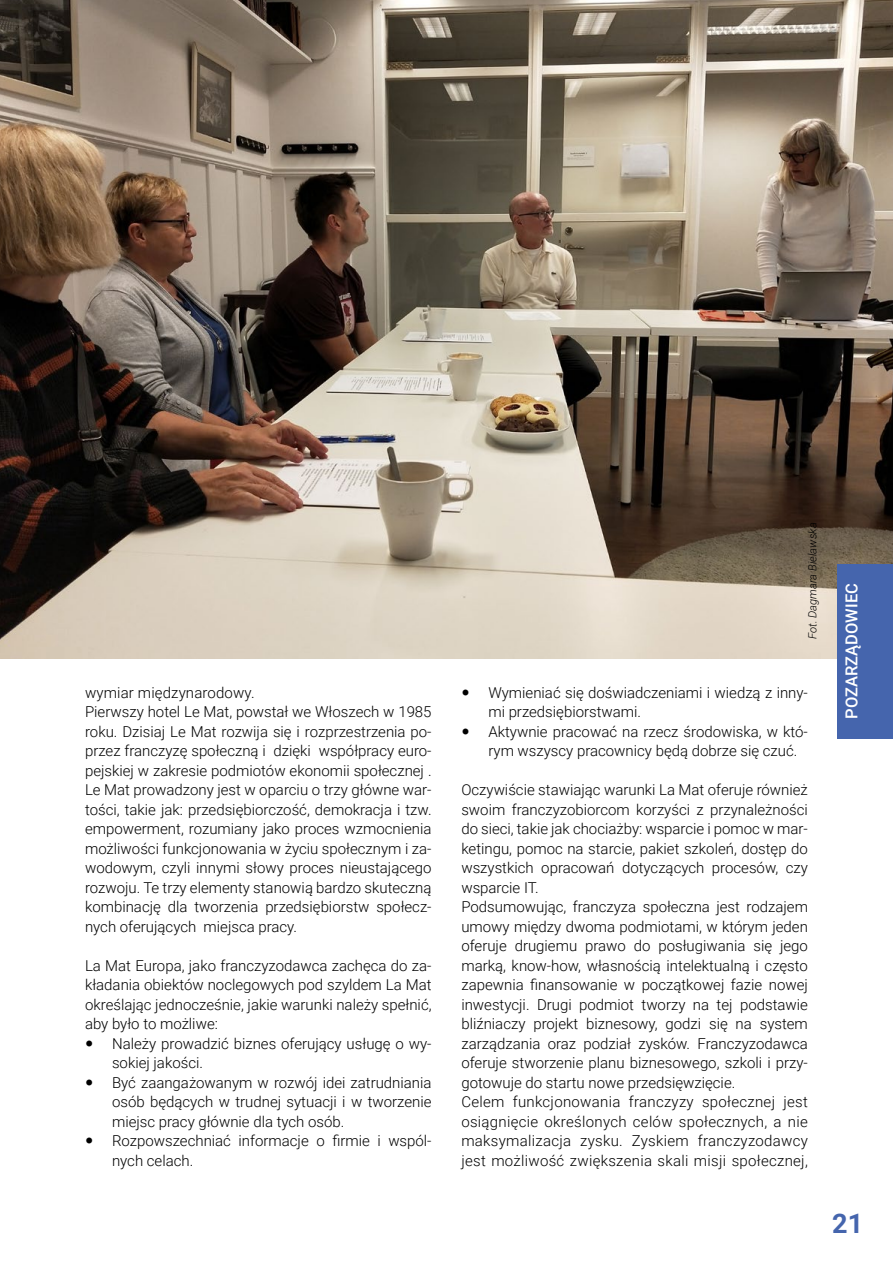
<style>
.page{position:relative;width:893px;height:1263px;background:#fff}
.page>*{position:absolute;margin:0;border:0;box-sizing:border-box;transform-origin:0 0}
.t1{font:700 27px "Roboto";color:#4565ad}
.t2{font:500 16.5px "Roboto";color:#fff}
.t3{font:300 15px/19.5px "Roboto";color:#000}
.t4{font:italic 300 11.25px "Roboto";color:#000}
</style>
<div class="page">
<img style="left:0;top:0;width:893px;height:659px">
<div style="left:838px;top:564px;width:55px;height:174px;background:#4565ad"></div>
<svg style="left:889px;top:0;width:4px;height:4px"></svg>
<p class="t3" style="left:85px;top:682px;width:348px">wymiar międzynarodowy.<br>Pierwszy hotel Le Mat, powstał we Włoszech w 1985 roku. Dzisiaj Le Mat rozwija się i rozprzestrzenia po&shy;przez franczyzę społeczną i dzięki współpracy euro&shy;pejskiej w zakresie podmiotów ekonomii społecznej .<br>Le Mat prowadzony jest w oparciu o trzy główne war&shy;tości, takie jak: przedsiębiorczość, demokracja i tzw. empowerment, rozumiany jako proces wzmocnienia możliwości funkcjonowania w życiu społecznym i za&shy;wodowym, czyli innymi słowy proces nieustającego rozwoju. Te trzy elementy stanowią bardzo skuteczną kombinację dla tworzenia przedsiębiorstw społecz&shy;nych oferujących miejsca pracy.</p>
<p class="t3" style="left:85px;top:955px;width:348px;text-align:justify">La Mat Europa, jako franczyzodawca zachęca do za&shy;kładania obiektów noclegowych pod szyldem La Mat określając jednocześnie, jakie warunki należy spełnić, aby było to możliwe:</p>
<p class="t3" style="left:112px;top:1033px;width:321px">Należy prowadzić biznes oferujący usługę o wy&shy;sokiej jakości.<br>Być zaangażowanym w rozwój idei zatrudniania osób będących w trudnej sytuacji i w tworzenie miejsc pracy głównie dla tych osób.<br>Rozpowszechniać informacje o firmie i wspól&shy;nych celach.</p>
<p class="t4" style="left:804px;top:639px;width:118px;rotate:-90deg">Fot. Dagmara Bielawska</p>
<p class="t3" style="left:488px;top:682px;width:321px">Wymieniać się doświadczeniami i wiedzą z inny&shy;mi przedsiębiorstwami.<br>Aktywnie pracować na rzecz środowiska, w któ&shy;rym wszyscy pracownicy będą dobrze się czuć.</p>
<p class="t3" style="left:461px;top:779px;width:348px">Oczywiście stawiając warunki La Mat oferuje również swoim franczyzobiorcom korzyści z przynależności do sieci, takie jak chociażby: wsparcie i pomoc w mar&shy;ketingu, pomoc na starcie, pakiet szkoleń, dostęp do wszystkich opracowań dotyczących procesów, czy wsparcie IT.<br>Podsumowując, franczyza społeczna jest rodzajem umowy między dwoma podmiotami, w którym jeden oferuje drugiemu prawo do posługiwania się jego marką, know-how, własnością intelektualną i często zapewnia finansowanie w początkowej fazie nowej inwestycji. Drugi podmiot tworzy na tej podstawie bliźniaczy projekt biznesowy, godzi się na system zarządzania oraz podział zysków. Franczyzodawca oferuje stworzenie planu biznesowego, szkoli i przy&shy;gotowuje do startu nowe przedsięwzięcie.<br>Celem funkcjonowania franczyzy społecznej jest osiągnięcie określonych celów społecznych, a nie maksymalizacja zysku. Zyskiem franczyzodawcy jest możliwość zwiększenia skali misji społecznej,</p>
<p class="t2" style="left:840px;top:719px;width:137px;rotate:-90deg">POZARZĄDOWIEC</p>
<h1 class="t1" style="left:832px;top:1205px;width:32px">21</h1>
</div>
